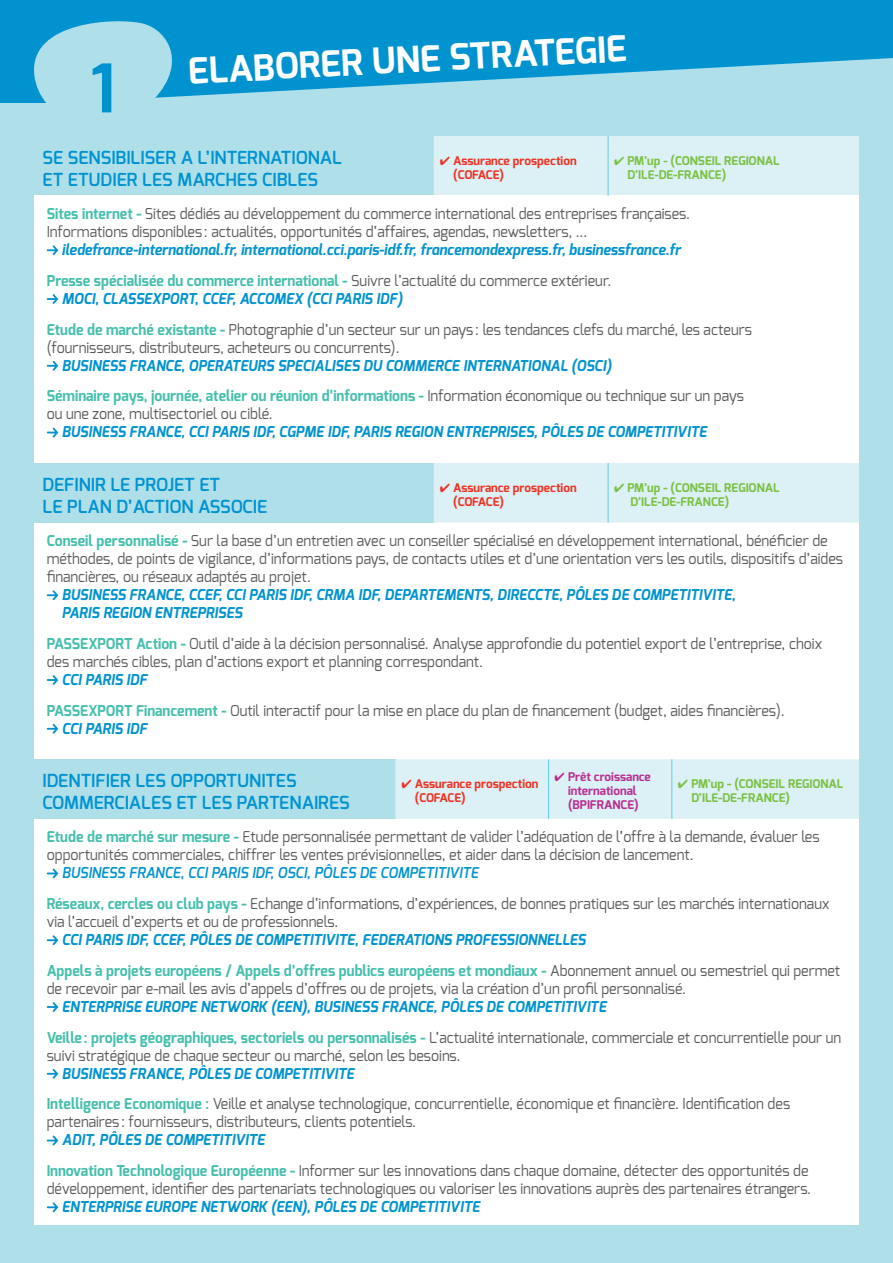
<style>
.page{position:relative;width:893px;height:1263px;background:#afe0ea}
.page>*{position:absolute;margin:0;border:0;box-sizing:border-box;transform-origin:0 0}
.t1{font:700 66.9px "Exo";color:#0093d0}
.t2{font:700 36px "Exo";color:#fff}
.t3{font:600 18px/21.6px "Exo";color:#0093d0}
.t4{font:15px/18px "Exo";color:#57585a;scale:.95 1}
.t5{font:italic 700 15px/30.8px "Exo";color:#0093d0;scale:.95 1}
.t6{font:700 12px/14.4px "Exo";color:#79c142}
.t7{font:700 12px/14.4px "Exo";color:#ef3122}
.t8{font:700 12px/14.4px "Exo";color:#b92d92;text-align:center}
.s1{font-weight:700;color:#45bfad}
.s2{font-style:normal;color:#45bfad}
.s3{font-weight:400;font-style:normal;color:#57585a}
.s4{font-weight:700;font-style:italic;color:#0093d0}
.s5{font-weight:600;font-style:italic;color:#0093d0}
</style>
<div class="page">
<div style="left:0;top:0;width:893px;height:103px;background:#0093d0"></div>
<div style="left:34px;top:136px;width:825px;height:327px;background:#fff"></div>
<svg style="left:34px;top:21px;width:859px;height:175px"></svg>
<hr style="left:608px;top:136px;width:1px;height:60px;background:#65cadb">
<svg style="left:47px;top:245px;width:11px;height:10px"></svg>
<svg style="left:47px;top:294px;width:11px;height:10px"></svg>
<svg style="left:47px;top:361px;width:11px;height:10px"></svg>
<svg style="left:47px;top:428px;width:11px;height:9px"></svg>
<div style="left:34px;top:463px;width:825px;height:296px;background:#fff"></div>
<div style="left:34px;top:463px;width:400px;height:60px;background:#afe0ea"></div>
<div style="left:434px;top:463px;width:425px;height:60px;background:#dcf1f5"></div>
<hr style="left:608px;top:463px;width:1px;height:60px;background:#65cadb">
<svg style="left:47px;top:590px;width:11px;height:10px"></svg>
<svg style="left:47px;top:675px;width:11px;height:10px"></svg>
<svg style="left:47px;top:724px;width:11px;height:10px"></svg>
<div style="left:34px;top:759px;width:825px;height:466px;background:#fff"></div>
<div style="left:34px;top:759px;width:361px;height:60px;background:#afe0ea"></div>
<div style="left:395px;top:759px;width:464px;height:60px;background:#dcf1f5"></div>
<hr style="left:548px;top:759px;width:1px;height:60px;background:#65cadb">
<hr style="left:671px;top:759px;width:1px;height:60px;background:#65cadb">
<svg style="left:47px;top:868px;width:11px;height:10px"></svg>
<svg style="left:47px;top:935px;width:11px;height:10px"></svg>
<svg style="left:47px;top:1002px;width:11px;height:10px"></svg>
<svg style="left:47px;top:1069px;width:11px;height:10px"></svg>
<svg style="left:47px;top:1135px;width:11px;height:10px"></svg>
<svg style="left:47px;top:1202px;width:11px;height:10px"></svg>
<h2 class="t2" style="left:187px;top:48px;width:440px;rotate:-3deg">ELABORER UNE STRATEGIE</h2>
<h1 class="t1" style="left:91px;top:45px;width:26px">1</h1>
<p class="t3" style="left:43px;top:147px;width:301px">SE SENSIBILISER A L’INTERNATIONAL<br>ET ETUDIER LES MARCHES CIBLES</p>
<p class="t7" style="left:453px;top:153px;width:125px;text-indent:-13px">✔ Assurance prospection (COFACE)</p>
<p class="t6" style="left:628px;top:153px;width:154px;text-indent:-13px">✔ PM’up - (CONSEIL REGIONAL<br>D’ILE-DE-FRANCE)</p>
<p class="t4" style="left:47px;top:205px;width:678px"><span class="s1">Sites internet -</span> Sites dédiés au développement du commerce international des entreprises françaises.<br>Informations disponibles: actualités, opportunités d’affaires, agendas, newsletters, ...</p>
<p class="t5" style="left:47px;top:234px;width:669px;text-indent:15px">iledefrance-international.fr, international.cci.paris-idf.fr, francemondexpress.fr, businessfrance.fr<br><span class="s2">Presse spécialisée du commerce international -</span> <span class="s3">Suivre l’actualité du commerce extérieur.</span></p>
<p class="t4" style="left:47px;top:283px;width:744px;line-height:30.8px;text-indent:15px"><span class="s4">MOCI, CLASSEXPORT, CCEF, ACCOMEX (CCI PARIS IDF)<br></span><span class="s1">Etude de marché existante -</span> Photographie d’un secteur sur un pays: les tendances clefs du marché, les acteurs</p>
<p class="t4" style="left:47px;top:338px;width:373px">(fournisseurs, distributeurs, acheteurs ou concurrents).</p>
<p class="t5" style="left:47px;top:350px;width:735px;text-indent:15px">BUSINESS FRANCE, OPERATEURS SPECIALISES DU COMMERCE INTERNATIONAL (OSCI)<br><span class="s2">Séminaire pays, journée, atelier ou réunion d’informations -</span> <span class="s3">Information économique ou technique sur un pays</span></p>
<p class="t4" style="left:47px;top:405px;width:239px">ou une zone, multisectoriel ou ciblé.</p>
<p class="t5" style="left:62px;top:417px;width:680px">BUSINESS FRANCE, CCI PARIS IDF, CGPME IDF, PARIS REGION ENTREPRISES, PÔLES DE COMPETITIVITE</p>
<p class="t3" style="left:43px;top:474px;width:226px">DEFINIR LE PROJET ET<br>LE PLAN D’ACTION ASSOCIE</p>
<p class="t7" style="left:453px;top:480px;width:125px;text-indent:-13px">✔ Assurance prospection (COFACE)</p>
<p class="t6" style="left:631px;top:480px;width:151px;text-indent:-16px">✔ PM’up - (CONSEIL REGIONAL<br>D’ILE-DE-FRANCE)</p>
<p class="t4" style="left:47px;top:532px;width:840px"><span class="s1">Conseil personnalisé -</span> Sur la base d’un entretien avec un conseiller spécialisé en développement international, bénéficier de méthodes, de points de vigilance, d’informations pays, de contacts utiles et d’une orientation vers les outils, dispositifs d’aides financières, ou réseaux adaptés au projet.</p>
<p class="t5" style="left:62px;top:586px;width:710px;line-height:18px">BUSINESS FRANCE, CCEF, CCI PARIS IDF, CRMA IDF, DEPARTEMENTS, DIRECCTE, PÔLES DE COMPETITIVITE,<br>PARIS REGION ENTREPRISES</p>
<p class="t4" style="left:47px;top:634px;width:818px"><span class="s1">PASSEXPORT Action -</span> Outil d’aide à la décision personnalisé. Analyse approfondie du potentiel export de l’entreprise, choix des marchés cibles, plan d’actions export et planning correspondant.</p>
<p class="t4" style="left:47px;top:664px;width:778px;line-height:30.8px;text-indent:15px"><span class="s4">CCI PARIS IDF<br></span><span class="s1">PASSEXPORT Financement -</span> Outil interactif pour la mise en place du plan de financement (budget, aides financières).</p>
<p class="t5" style="left:62px;top:713px;width:91px">CCI PARIS IDF</p>
<p class="t3" style="left:43px;top:770px;width:309px">IDENTIFIER LES OPPORTUNITES<br>COMMERCIALES ET LES PARTENAIRES</p>
<p class="t7" style="left:415px;top:776px;width:125px;text-indent:-13px">✔ Assurance prospection (COFACE)</p>
<p class="t8" style="left:555px;top:769px;width:98px">✔ Prêt croissance international (BPIFRANCE)</p>
<p class="t6" style="left:691px;top:776px;width:154px;text-indent:-13px">✔ PM’up - (CONSEIL REGIONAL<br>D’ILE-DE-FRANCE)</p>
<p class="t4" style="left:47px;top:828px;width:815px"><span class="s1">Etude de marché sur mesure -</span> Etude personnalisée permettant de valider l’adéquation de l’offre à la demande, évaluer les opportunités commerciales, chiffrer les ventes prévisionnelles, et aider dans la décision de lancement.</p>
<p class="t4" style="left:47px;top:857px;width:825px;line-height:30.8px;text-indent:15px"><span class="s5">BUSINESS FRANCE, CCI PARIS IDF, OSCI, PÔLES DE COMPETITIVITE<br></span><span class="s1">Réseaux, cercles ou club pays -</span> Echange d’informations, d’expériences, de bonnes pratiques sur les marchés internationaux</p>
<p class="t4" style="left:47px;top:913px;width:308px">via l’accueil d’experts et ou de professionnels.</p>
<p class="t5" style="left:47px;top:924px;width:837px;text-indent:15px">CCI PARIS IDF, CCEF, PÔLES DE COMPETITIVITE, FEDERATIONS PROFESSIONNELLES<br><span class="s2">Appels à projets européens / Appels d’offres publics européens et mondiaux -</span> <span class="s3">Abonnement annuel ou semestriel qui permet</span></p>
<p class="t4" style="left:47px;top:979px;width:674px">de recevoir par e-mail les avis d’appels d’offres ou de projets, via la création d’un profil personnalisé.</p>
<p class="t5" style="left:47px;top:991px;width:838px;text-indent:15px">ENTERPRISE EUROPE NETWORK (EEN), BUSINESS FRANCE, PÔLES DE COMPETITIVITE<br><span class="s2">Veille: projets géographiques, sectoriels ou personnalisés -</span> <span class="s3">L’actualité internationale, commerciale et concurrentielle pour un</span></p>
<p class="t4" style="left:47px;top:1046px;width:437px">suivi stratégique de chaque secteur ou marché, selon les besoins.</p>
<p class="t4" style="left:47px;top:1058px;width:784px;line-height:30.8px;text-indent:15px"><span class="s4">BUSINESS FRANCE, PÔLES DE COMPETITIVITE<br></span><span class="s1">Intelligence Economique :</span> Veille et analyse technologique, concurrentielle, économique et financière. Identification des</p>
<p class="t4" style="left:47px;top:1113px;width:390px">partenaires: fournisseurs, distributeurs, clients potentiels.</p>
<p class="t4" style="left:47px;top:1124px;width:803px;line-height:30.8px;text-indent:15px"><span class="s4">ADIT, PÔLES DE COMPETITIVITE<br></span><span class="s1">Innovation Technologique Européenne -</span> Informer sur les innovations dans chaque domaine, détecter des opportunités de</p>
<p class="t4" style="left:47px;top:1180px;width:806px">développement, identifier des partenariats technologiques ou valoriser les innovations auprès des partenaires étrangers.</p>
<p class="t5" style="left:62px;top:1191px;width:441px">ENTERPRISE EUROPE NETWORK (EEN), PÔLES DE COMPETITIVITE</p>
</div>
